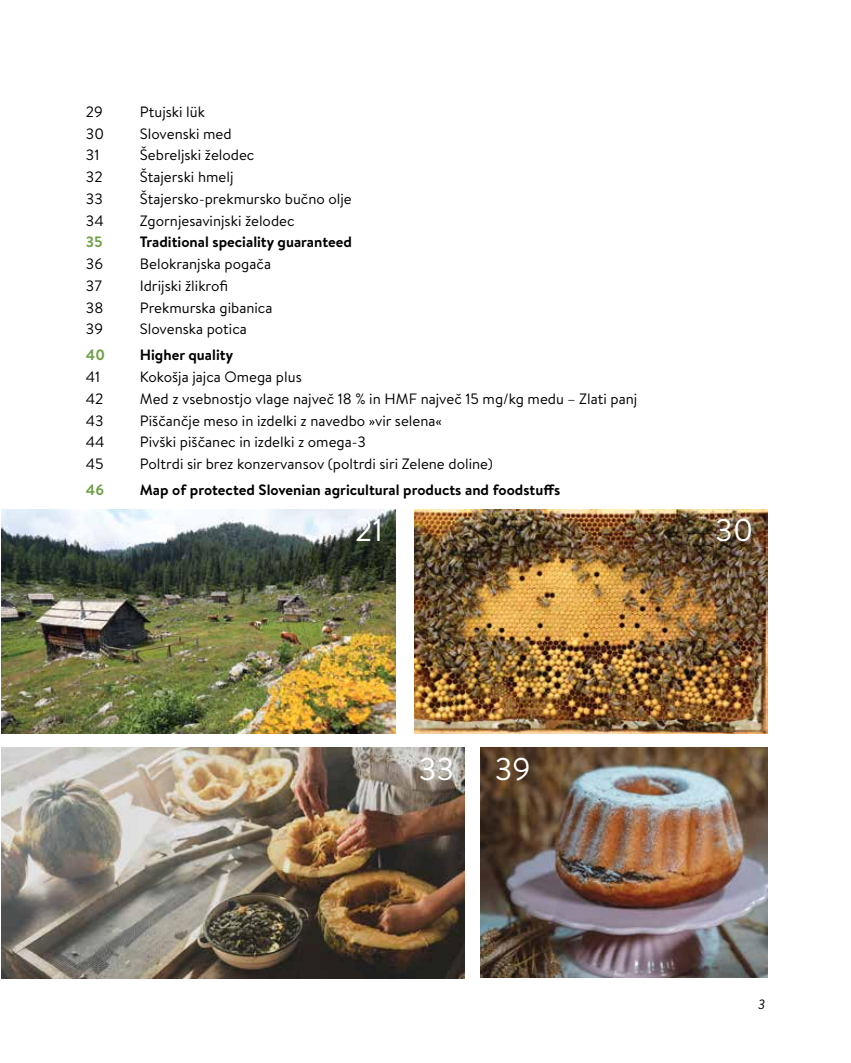
<style>
.page{position:relative;width:851px;height:1063px;background:#fff}
.page>*{position:absolute;margin:0;border:0;box-sizing:border-box;transform-origin:0 0}
.t1{font:31.5px "Brandon Text";color:#fff}
.t2{font:15px "Brandon Text";color:#000}
.t3{font:700 15px "Brandon Text";color:#000}
.t4{font:700 15px "Brandon Text";color:#6ea047}
.t5{font:italic 13.5px "Brandon Text";color:#000}
</style>
<div class="page">
<img style="left:2px;top:748px;width:462px;height:230px">
<img style="left:481px;top:748px;width:286px;height:229px">
<img style="left:414px;top:509px;width:353px;height:225px">
<img style="left:2px;top:509px;width:393px;height:225px">
<p class="t2" style="left:86px;top:101px;width:18px">29</p>
<p class="t2" style="left:140px;top:101px;width:67px">Ptujski lük</p>
<p class="t2" style="left:86px;top:123px;width:20px">30</p>
<p class="t2" style="left:140px;top:123px;width:93px">Slovenski med</p>
<p class="t2" style="left:86px;top:145px;width:15px">31</p>
<p class="t2" style="left:140px;top:145px;width:116px">Šebreljski želodec</p>
<p class="t2" style="left:86px;top:167px;width:18px">32</p>
<p class="t2" style="left:140px;top:167px;width:95px">Štajerski hmelj</p>
<p class="t2" style="left:86px;top:188px;width:18px">33</p>
<p class="t2" style="left:140px;top:188px;width:213px">Štajersko-prekmursko bučno olje</p>
<p class="t2" style="left:86px;top:210px;width:19px">34</p>
<p class="t2" style="left:140px;top:210px;width:156px">Zgornjesavinjski želodec</p>
<p class="t4" style="left:86px;top:232px;width:18px">35</p>
<p class="t3" style="left:140px;top:232px;width:214px">Traditional speciality guaranteed</p>
<p class="t2" style="left:86px;top:254px;width:19px">36</p>
<p class="t2" style="left:140px;top:254px;width:133px">Belokranjska pogača</p>
<p class="t2" style="left:86px;top:275px;width:17px">37</p>
<p class="t2" style="left:140px;top:275px;width:90px">Idrijski žlikrofi</p>
<p class="t2" style="left:86px;top:297px;width:19px">38</p>
<p class="t2" style="left:140px;top:297px;width:134px">Prekmurska gibanica</p>
<p class="t2" style="left:86px;top:319px;width:19px">39</p>
<p class="t2" style="left:140px;top:319px;width:108px">Slovenska potica</p>
<p class="t4" style="left:86px;top:345px;width:21px">40</p>
<p class="t3" style="left:140px;top:345px;width:95px">Higher quality</p>
<p class="t2" style="left:86px;top:367px;width:16px">41</p>
<p class="t2" style="left:140px;top:367px;width:163px">Kokošja jajca Omega plus</p>
<p class="t2" style="left:86px;top:388px;width:19px">42</p>
<p class="t2" style="left:140px;top:388px;width:499px">Med z vsebnostjo vlage največ 18 % in HMF največ 15 mg/kg medu – Zlati panj</p>
<p class="t2" style="left:86px;top:410px;width:19px">43</p>
<p class="t2" style="left:140px;top:410px;width:303px">Piščančje meso in izdelki z navedbo »vir selena«</p>
<p class="t2" style="left:86px;top:432px;width:20px">44</p>
<p class="t2" style="left:140px;top:432px;width:227px">Pivški piščanec in izdelki z omega-3</p>
<p class="t2" style="left:86px;top:454px;width:19px">45</p>
<p class="t2" style="left:140px;top:454px;width:354px">Poltrdi sir brez konzervansov (poltrdi siri Zelene doline)</p>
<p class="t4" style="left:86px;top:479px;width:20px">46</p>
<p class="t3" style="left:140px;top:479px;width:421px">Map of protected Slovenian agricultural products and foodstuffs</p>
<h1 class="t1" style="left:355px;top:508px;width:30px">21</h1>
<h1 class="t1" style="left:715px;top:508px;width:39px">30</h1>
<h1 class="t1" style="left:419px;top:748px;width:37px">33</h1>
<h1 class="t1" style="left:494px;top:748px;width:37px">39</h1>
<p class="t5" style="left:757px;top:995px;width:9px">3</p>
</div>
